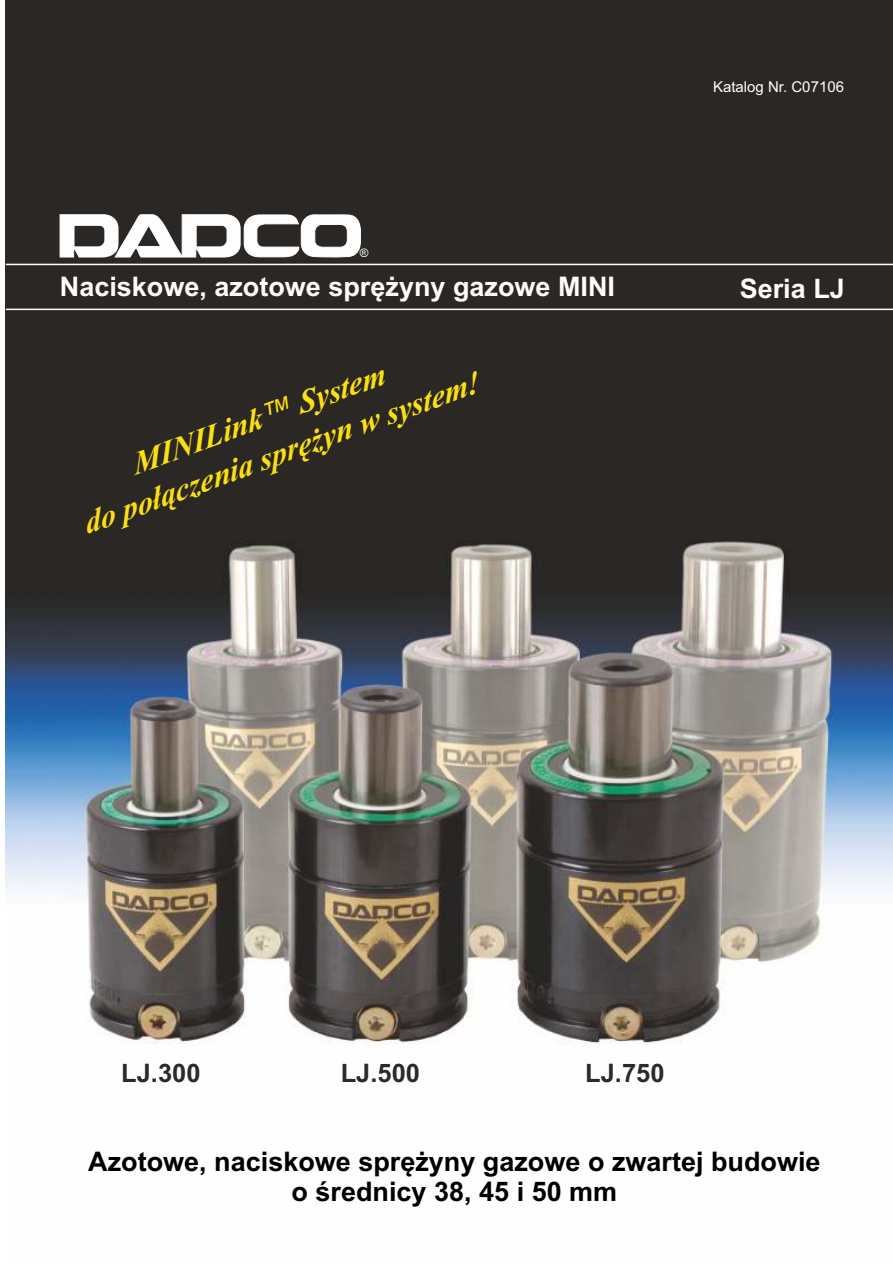
<style>
.page{position:relative;width:893px;height:1263px;background:#fff}
.page>*{position:absolute;margin:0;border:0;box-sizing:border-box;transform-origin:0 0}
.t1{font:italic 700 31.5px/39.8px "Times New Roman";color:#fbe011}
.t2{font:700 27px/30.2px "Arial";color:#000;text-align:center}
.t3{font:700 27px "Arial";color:#fefefe}
.t4{font:700 25.5px "Arial";color:#2b2a29}
.t5{font:15px "Arial";color:#fefefe}
.t6{font:11.7px "Arial";color:#fefefe}
.s1{font-family:"Arial";font-weight:400}
</style>
<div class="page">
<img style="left:6px;top:0;width:887px;height:1044px">
<hr style="left:6px;top:309px;width:887px;height:1px;background:#fefefe">
<svg style="left:60px;top:214px;width:301px;height:44px"></svg>
<hr style="left:6px;top:264px;width:887px;height:1px;background:#fefefe">
<p class="t6" style="left:360px;top:248px;width:10px">®</p>
<p class="t5" style="left:713px;top:81px;width:132px">Katalog Nr. C07106</p>
<p class="t3" style="left:60px;top:277px;width:557px">Naciskowe, azotowe sprężyny gazowe MINI</p>
<p class="t3" style="left:740px;top:278px;width:107px">Seria LJ</p>
<p class="t1" style="left:64px;top:471px;width:420px;text-indent:66px;rotate:-20deg">MINILink<span class="s1">™</span> System<br>do połączenia sprężyn w system!</p>
<p class="t4" style="left:121px;top:1063px;width:81px">LJ.300</p>
<p class="t4" style="left:341px;top:1063px;width:81px">LJ.500</p>
<p class="t4" style="left:585px;top:1063px;width:81px">LJ.750</p>
<p class="t2" style="left:88px;top:1149px;width:734px">Azotowe, naciskowe sprężyny gazowe o zwartej budowie o średnicy 38, 45 i 50 mm</p>
</div>
